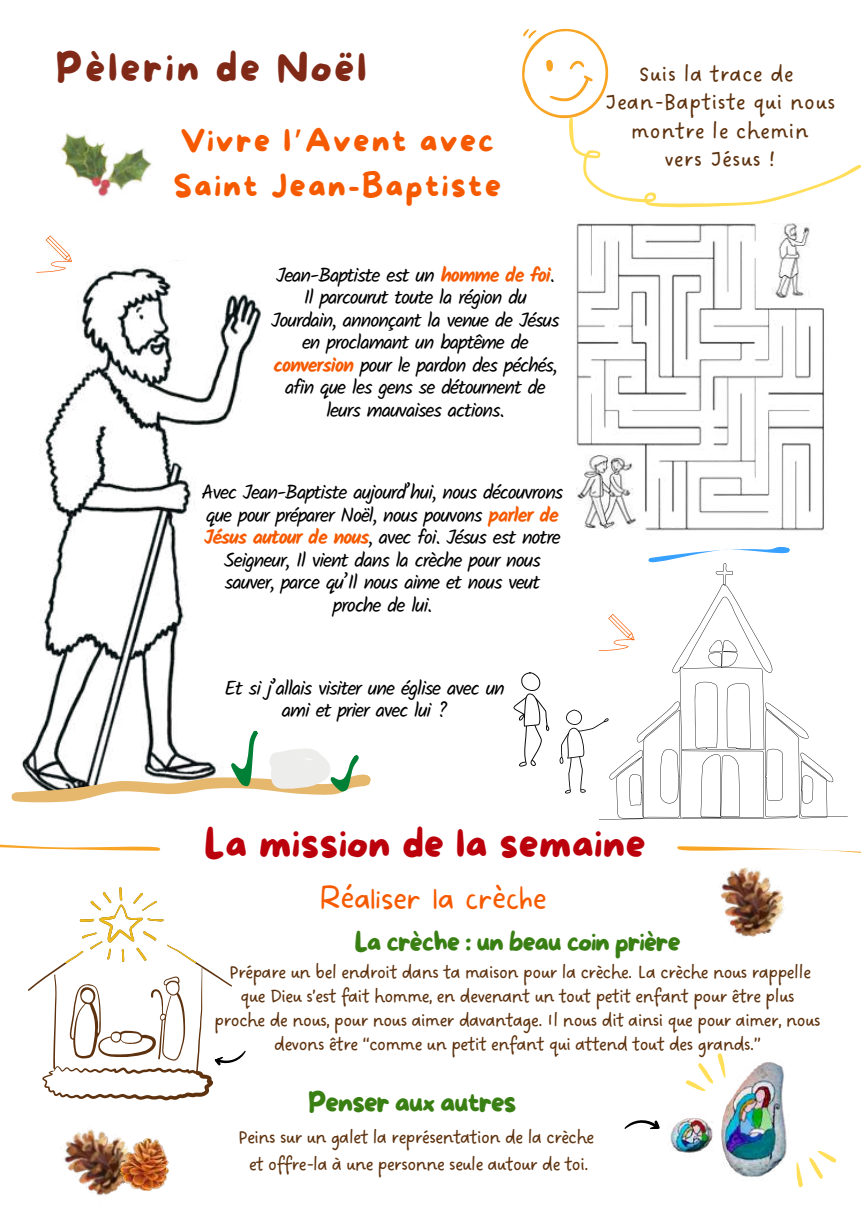
<style>
.page{position:relative;width:861px;height:1214px;background:#fff}
.page>*{position:absolute;margin:0;border:0;box-sizing:border-box;transform-origin:0 0}
.t1{font:40px "More Sugar";color:#bb010b}
.t2{font:40px "More Sugar";letter-spacing:.06em;color:#812917}
.t3{font:32.2px/45px "More Sugar";letter-spacing:.06em;color:#f65a00}
.t4{font:100 30px "More Sugar";color:#f65a00}
.t5{font:27.6px "More Sugar";letter-spacing:-.055em;color:#397f14}
.t6{font:26.4px "More Sugar";letter-spacing:-.05em;color:#397f14}
.t7{font:24px/28.4px "DO Sans Regular";color:#5e320e;text-align:center}
.t8{font:20px/22.4px "Kalam";letter-spacing:-.05em;color:#000;text-align:center}
.t9{font:20px/24px "DO Sans Regular";letter-spacing:-.05em;color:#5e320e;text-align:center}
.s1{font-family:"Noto Sans Gurmukhi"}
.s2{font-weight:700;color:#f65a00}
</style>
<div class="page">
<svg style="left:522px;top:28px;width:339px;height:179px"></svg>
<svg style="left:0;top:844px;width:160px;height:6px"></svg>
<svg style="left:677px;top:846px;width:184px;height:7px"></svg>
<img style="left:668px;top:1062px;width:119px;height:115px">
<svg style="left:686px;top:1053px;width:40px;height:37px"></svg>
<svg style="left:796px;top:1151px;width:40px;height:36px"></svg>
<svg style="left:28px;top:887px;width:218px;height:213px"></svg>
<svg style="left:624px;top:1120px;width:36px;height:10px"></svg>
<img style="left:11px;top:266px;width:250px;height:532px">
<img style="left:62px;top:1129px;width:83px;height:67px">
<img style="left:120px;top:1138px;width:48px;height:52px">
<img style="left:720px;top:867px;width:64px;height:70px">
<svg style="left:36px;top:235px;width:36px;height:38px"></svg>
<img style="left:576px;top:220px;width:251px;height:314px">
<img style="left:768px;top:223px;width:44px;height:74px">
<img style="left:576px;top:454px;width:63px;height:74px">
<svg style="left:609px;top:563px;width:239px;height:256px"></svg>
<svg style="left:560px;top:709px;width:49px;height:84px"></svg>
<svg style="left:513px;top:672px;width:36px;height:94px"></svg>
<svg style="left:599px;top:614px;width:36px;height:37px"></svg>
<img style="left:60px;top:132px;width:92px;height:65px">
<svg style="left:648px;top:547px;width:142px;height:16px"></svg>
<svg style="left:12px;top:730px;width:358px;height:72px"></svg>
<h1 class="t2" style="left:56px;top:46px;width:312px">Pèlerin de Noël</h1>
<h2 class="t3" style="left:173px;top:120px;width:329px">Vivre l<span class="s1">’</span>Avent avec<br>Saint Jean-Baptiste</h2>
<p class="t8" style="left:271px;top:264px;width:290px">Jean-Baptiste est un <span class="s2">homme de foi</span>.<br>Il parcourut toute la région du<br>Jourdain, annonçant la venue de Jésus en proclamant un baptême de <span class="s2">conversion</span> pour le pardon des péchés, afin que les gens se détournent de leurs mauvaises actions.</p>
<p class="t8" style="left:202px;top:481px;width:363px">Avec Jean-Baptiste aujourd’hui, nous découvrons que pour préparer Noël, nous pouvons <span class="s2">parler de Jésus autour de nous</span>, avec foi. Jésus est notre Seigneur, Il vient dans la crèche pour nous sauver, parce qu’Il nous aime et nous veut proche de lui.</p>
<p class="t8" style="left:225px;top:676px;width:282px">Et si j’allais visiter une église avec un ami et prier avec lui ?</p>
<p class="t7" style="left:604px;top:61px;width:233px">Suis la trace de<br>Jean-Baptiste qui nous montre le chemin<br>vers Jésus !</p>
<h1 class="t1" style="left:204px;top:822px;width:443px">La mission de la semaine</h1>
<h3 class="t4" style="left:321px;top:880px;width:227px">Réaliser la crèche</h3>
<h3 class="t6" style="left:355px;top:928px;width:328px">La crèche : un beau coin prière</h3>
<p class="t9" style="left:214px;top:961px;width:608px">Prépare un bel endroit dans ta maison pour la crèche. La crèche nous rappelle que Dieu s’est fait homme, en devenant un tout petit enfant pour être plus proche de nous, pour nous aimer davantage. Il nous dit ainsi que pour aimer, nous devons être “comme un petit enfant qui attend tout des grands.”</p>
<h3 class="t5" style="left:308px;top:1088px;width:210px">Penser aux autres</h3>
<p class="t9" style="left:238px;top:1124px;width:358px;line-height:27px">Peins sur un galet la représentation de la crèche et offre-la à une personne seule autour de toi.</p>
</div>
